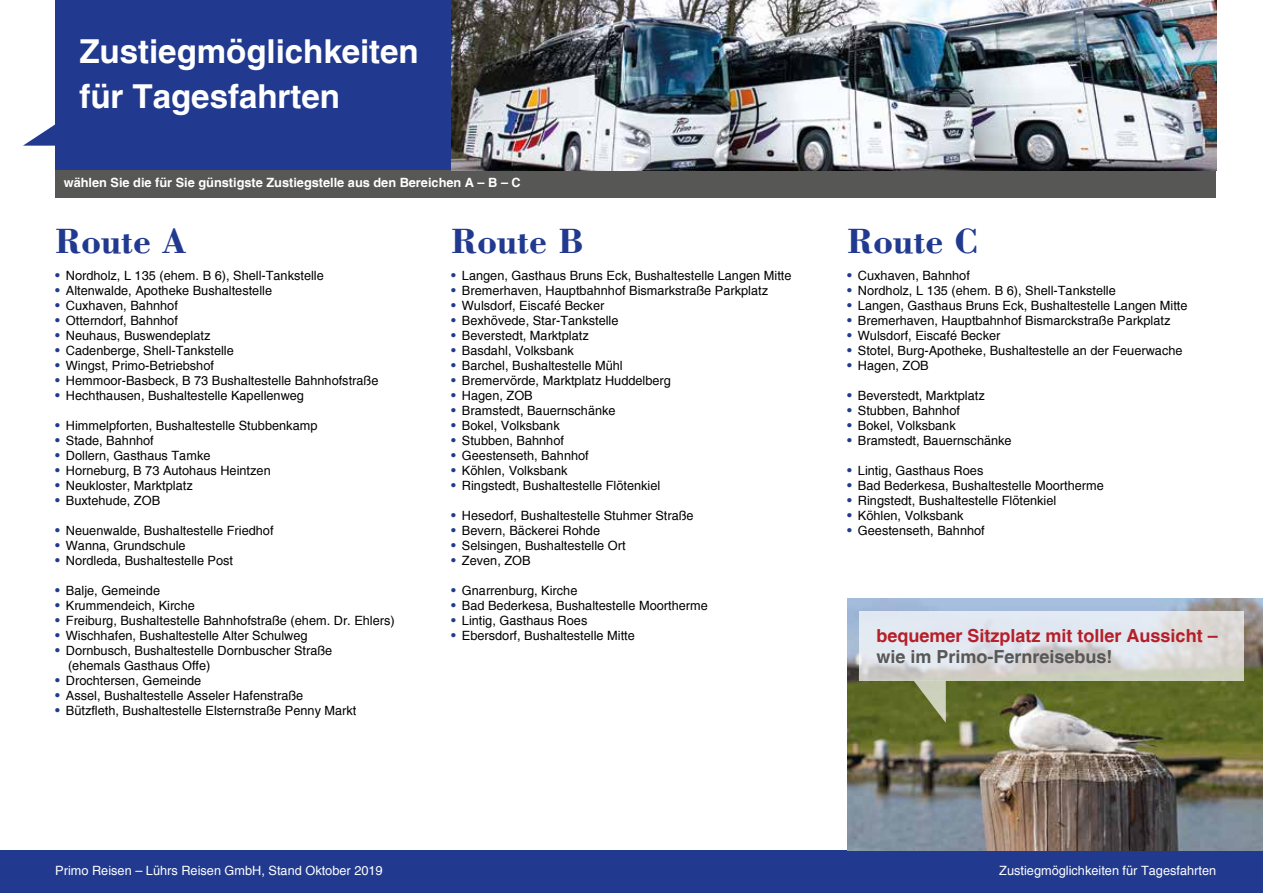
<style>
.page{position:relative;width:1263px;height:893px;background:#fff}
.page>*{position:absolute;margin:0;border:0;box-sizing:border-box;transform-origin:0 0}
.t1{font:700 36px "Bodoni";color:#213a8f}
.t2{font:700 33px/45px "Helvetica";color:#fff}
.t3{font:700 18px "Helvetica";color:#b61f29}
.t4{font:700 18px "Helvetica";color:#575756}
.t5{font:12.75px/15px "Helvetica";color:#000}
.t6{font:12.75px "Helvetica";color:#fff}
.t7{font:700 12.75px "Helvetica";color:#fff}
.s1{font-size:13.5px;color:#213a8f}
</style>
<div class="page">
<div style="left:0;top:850px;width:1263px;height:43px;background:#213a8f"></div>
<div style="left:55px;top:0;width:396px;height:170px;background:#213a8f"></div>
<div style="left:55px;top:170px;width:1161px;height:28px;background:#575756"></div>
<img style="left:451px;top:0;width:765px;height:170px">
<svg style="left:23px;top:124px;width:32px;height:22px"></svg>
<img style="left:848px;top:599px;width:415px;height:251px">
<svg style="left:859px;top:612px;width:385px;height:69px;background:#dadddf"></svg>
<svg style="left:914px;top:681px;width:32px;height:42px"></svg>
<h2 class="t2" style="left:79px;top:29px;width:341px">Zustiegmöglichkeiten für Tagesfahrten</h2>
<p class="t7" style="left:64px;top:174px;width:459px">wählen Sie die für Sie günstigste Zustiegstelle aus den Bereichen A – B – C</p>
<h1 class="t1" style="left:55px;top:219px;width:133px">Route A</h1>
<h1 class="t1" style="left:451px;top:219px;width:134px">Route B</h1>
<h1 class="t1" style="left:847px;top:219px;width:133px">Route C</h1>
<p class="t5" style="left:55px;top:268px;width:270px"><span class="s1">•</span> Nordholz, L 135 (ehem. B 6), Shell-Tankstelle</p>
<p class="t5" style="left:55px;top:283px;width:218px"><span class="s1">•</span> Altenwalde, Apotheke Bushaltestelle</p>
<p class="t5" style="left:55px;top:298px;width:124px"><span class="s1">•</span> Cuxhaven, Bahnhof</p>
<p class="t5" style="left:55px;top:313px;width:124px"><span class="s1">•</span> Otterndorf, Bahnhof</p>
<p class="t5" style="left:55px;top:328px;width:157px"><span class="s1">•</span> Neuhaus, Buswendeplatz</p>
<p class="t5" style="left:55px;top:343px;width:180px"><span class="s1">•</span> Cadenberge, Shell-Tankstelle</p>
<p class="t5" style="left:55px;top:358px;width:160px"><span class="s1">•</span> Wingst, Primo-Betriebshof</p>
<p class="t5" style="left:55px;top:373px;width:325px"><span class="s1">•</span> Hemmoor-Basbeck, B 73 Bushaltestelle Bahnhofstraße</p>
<p class="t5" style="left:55px;top:388px;width:250px"><span class="s1">•</span> Hechthausen, Bushaltestelle Kapellenweg</p>
<p class="t5" style="left:55px;top:418px;width:264px"><span class="s1">•</span> Himmelpforten, Bushaltestelle Stubbenkamp</p>
<p class="t5" style="left:55px;top:433px;width:100px"><span class="s1">•</span> Stade, Bahnhof</p>
<p class="t5" style="left:55px;top:448px;width:157px"><span class="s1">•</span> Dollern, Gasthaus Tamke</p>
<p class="t5" style="left:55px;top:463px;width:217px"><span class="s1">•</span> Horneburg, B 73 Autohaus Heintzen</p>
<p class="t5" style="left:55px;top:478px;width:139px"><span class="s1">•</span> Neukloster, Marktplatz</p>
<p class="t5" style="left:55px;top:493px;width:106px"><span class="s1">•</span> Buxtehude, ZOB</p>
<p class="t5" style="left:55px;top:523px;width:220px"><span class="s1">•</span> Neuenwalde, Bushaltestelle Friedhof</p>
<p class="t5" style="left:55px;top:538px;width:132px"><span class="s1">•</span> Wanna, Grundschule</p>
<p class="t5" style="left:55px;top:553px;width:179px"><span class="s1">•</span> Nordleda, Bushaltestelle Post</p>
<p class="t5" style="left:55px;top:583px;width:106px"><span class="s1">•</span> Balje, Gemeinde</p>
<p class="t5" style="left:55px;top:598px;width:141px"><span class="s1">•</span> Krummendeich, Kirche</p>
<p class="t5" style="left:55px;top:613px;width:341px"><span class="s1">•</span> Freiburg, Bushaltestelle Bahnhofstraße (ehem. Dr. Ehlers)</p>
<p class="t5" style="left:55px;top:628px;width:254px"><span class="s1">•</span> Wischhafen, Bushaltestelle Alter Schulweg</p>
<p class="t5" style="left:68px;top:643px;width:266px;text-indent:-13px"><span class="s1">•</span> Dornbusch, Bushaltestelle Dornbuscher Straße (ehemals Gasthaus Offe)</p>
<p class="t5" style="left:55px;top:673px;width:147px"><span class="s1">•</span> Drochtersen, Gemeinde</p>
<p class="t5" style="left:55px;top:688px;width:250px"><span class="s1">•</span> Assel, Bushaltestelle Asseler Hafenstraße</p>
<p class="t5" style="left:55px;top:703px;width:303px"><span class="s1">•</span> Bützfleth, Bushaltestelle Elsternstraße Penny Markt</p>
<p class="t5" style="left:451px;top:268px;width:342px"><span class="s1">•</span> Langen, Gasthaus Bruns Eck, Bushaltestelle Langen Mitte</p>
<p class="t5" style="left:451px;top:283px;width:318px"><span class="s1">•</span> Bremerhaven, Hauptbahnhof Bismarkstraße Parkplatz</p>
<p class="t5" style="left:451px;top:298px;width:155px"><span class="s1">•</span> Wulsdorf, Eiscafé Becker</p>
<p class="t5" style="left:451px;top:313px;width:169px"><span class="s1">•</span> Bexhövede, Star-Tankstelle</p>
<p class="t5" style="left:451px;top:328px;width:139px"><span class="s1">•</span> Beverstedt, Marktplatz</p>
<p class="t5" style="left:451px;top:343px;width:124px"><span class="s1">•</span> Basdahl, Volksbank</p>
<p class="t5" style="left:451px;top:358px;width:173px"><span class="s1">•</span> Barchel, Bushaltestelle Mühl</p>
<p class="t5" style="left:451px;top:373px;width:221px"><span class="s1">•</span> Bremervörde, Marktplatz Huddelberg</p>
<p class="t5" style="left:451px;top:388px;width:83px"><span class="s1">•</span> Hagen, ZOB</p>
<p class="t5" style="left:451px;top:403px;width:166px"><span class="s1">•</span> Bramstedt, Bauernschänke</p>
<p class="t5" style="left:451px;top:418px;width:110px"><span class="s1">•</span> Bokel, Volksbank</p>
<p class="t5" style="left:451px;top:433px;width:114px"><span class="s1">•</span> Stubben, Bahnhof</p>
<p class="t5" style="left:451px;top:448px;width:139px"><span class="s1">•</span> Geestenseth, Bahnhof</p>
<p class="t5" style="left:451px;top:463px;width:118px"><span class="s1">•</span> Köhlen, Volksbank</p>
<p class="t5" style="left:451px;top:478px;width:211px"><span class="s1">•</span> Ringstedt, Bushaltestelle Flötenkiel</p>
<p class="t5" style="left:451px;top:508px;width:244px"><span class="s1">•</span> Hesedorf, Bushaltestelle Stuhmer Straße</p>
<p class="t5" style="left:451px;top:523px;width:150px"><span class="s1">•</span> Bevern, Bäckerei Rohde</p>
<p class="t5" style="left:451px;top:538px;width:176px"><span class="s1">•</span> Selsingen, Bushaltestelle Ort</p>
<p class="t5" style="left:451px;top:553px;width:81px"><span class="s1">•</span> Zeven, ZOB</p>
<p class="t5" style="left:451px;top:583px;width:128px"><span class="s1">•</span> Gnarrenburg, Kirche</p>
<p class="t5" style="left:451px;top:598px;width:258px"><span class="s1">•</span> Bad Bederkesa, Bushaltestelle Moortherme</p>
<p class="t5" style="left:451px;top:613px;width:138px"><span class="s1">•</span> Lintig, Gasthaus Roes</p>
<p class="t5" style="left:451px;top:628px;width:185px"><span class="s1">•</span> Ebersdorf, Bushaltestelle Mitte</p>
<p class="t5" style="left:847px;top:268px;width:124px"><span class="s1">•</span> Cuxhaven, Bahnhof</p>
<p class="t5" style="left:847px;top:283px;width:270px"><span class="s1">•</span> Nordholz, L 135 (ehem. B 6), Shell-Tankstelle</p>
<p class="t5" style="left:847px;top:298px;width:342px"><span class="s1">•</span> Langen, Gasthaus Bruns Eck, Bushaltestelle Langen Mitte</p>
<p class="t5" style="left:847px;top:313px;width:325px"><span class="s1">•</span> Bremerhaven, Hauptbahnhof Bismarckstraße Parkplatz</p>
<p class="t5" style="left:847px;top:328px;width:155px"><span class="s1">•</span> Wulsdorf, Eiscafé Becker</p>
<p class="t5" style="left:847px;top:343px;width:337px"><span class="s1">•</span> Stotel, Burg-Apotheke, Bushaltestelle an der Feuerwache</p>
<p class="t5" style="left:847px;top:358px;width:83px"><span class="s1">•</span> Hagen, ZOB</p>
<p class="t5" style="left:847px;top:388px;width:139px"><span class="s1">•</span> Beverstedt, Marktplatz</p>
<p class="t5" style="left:847px;top:403px;width:114px"><span class="s1">•</span> Stubben, Bahnhof</p>
<p class="t5" style="left:847px;top:418px;width:110px"><span class="s1">•</span> Bokel, Volksbank</p>
<p class="t5" style="left:847px;top:433px;width:166px"><span class="s1">•</span> Bramstedt, Bauernschänke</p>
<p class="t5" style="left:847px;top:463px;width:138px"><span class="s1">•</span> Lintig, Gasthaus Roes</p>
<p class="t5" style="left:847px;top:478px;width:258px"><span class="s1">•</span> Bad Bederkesa, Bushaltestelle Moortherme</p>
<p class="t5" style="left:847px;top:493px;width:211px"><span class="s1">•</span> Ringstedt, Bushaltestelle Flötenkiel</p>
<p class="t5" style="left:847px;top:508px;width:118px"><span class="s1">•</span> Köhlen, Volksbank</p>
<p class="t5" style="left:847px;top:523px;width:139px"><span class="s1">•</span> Geestenseth, Bahnhof</p>
<h3 class="t3" style="left:876px;top:624px;width:343px">bequemer Sitzplatz mit toller Aussicht –</h3>
<h3 class="t4" style="left:876px;top:646px;width:238px">wie im Primo-Fernreisebus!</h3>
<p class="t6" style="left:55px;top:863px;width:329px">Primo Reisen – Lührs Reisen GmbH, Stand Oktober 2019</p>
<p class="t6" style="left:999px;top:863px;width:218px">Zustiegmöglichkeiten für Tagesfahrten</p>
</div>
